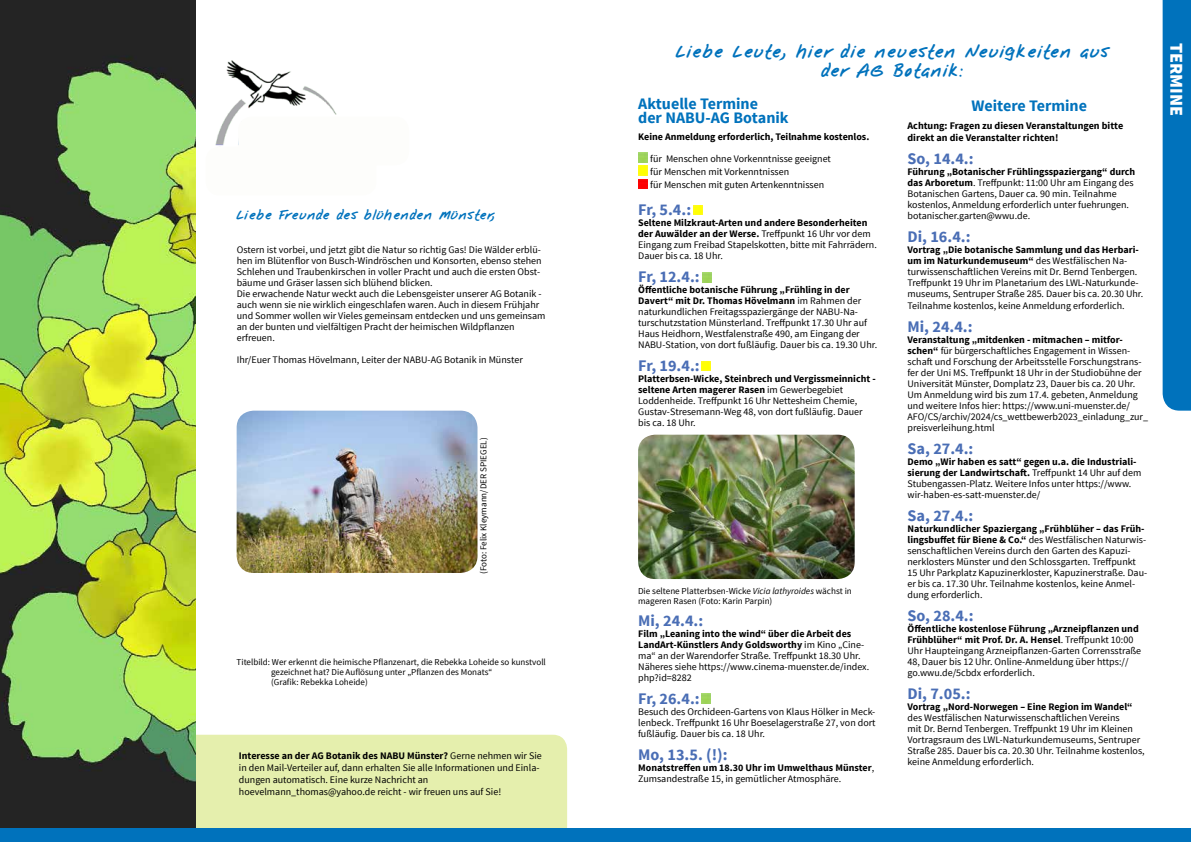
<style>
.page{position:relative;width:1191px;height:842px;background:#fff}
.page>*{position:absolute;margin:0;border:0;box-sizing:border-box;transform-origin:0 0}
.t1{font:900 18px "Source Sans Pro";color:#fff}
.t2{font:700 16.2px "Source Sans Pro";color:#4a6eb5}
.t3{font:700 16px/19.2px "Nabu Note 4";color:#0072bc;text-align:center}
.t4{font:700 16px/14px "Source Sans Pro";color:#0072bc}
.t5{font:700 12px "Nabu Note 4";color:#0072bc}
.t6{font:700 10.1px/11.1px "Source Sans Pro";color:#000}
.t7{font:10px/11px "Source Sans Pro";color:#000}
.t8{font:700 10px/11px "Source Sans Pro";color:#000}
.t9{font:9.1px/10.1px "Source Sans Pro";color:#000}
.t10{font:9px/10px "Source Sans Pro";color:#000}
.s1{font-weight:700}
.s2{font-style:italic}
.s3{font-weight:400}
</style>
<div class="page">
<div style="left:43px;top:735px;width:524px;height:105px;background:#e5efad;border-radius:14px"></div>
<img style="left:0;top:0;width:196px;height:828px">
<img style="left:215px;top:60px;width:122px;height:86px">
<img style="left:238px;top:117px;width:99px;height:29px">
<div style="left:1162px;top:0;width:29px;height:411px;background:#0072bc"></div>
<svg style="left:638px;top:153px;width:9px;height:35px"></svg>
<svg style="left:701px;top:694px;width:9px;height:9px"></svg>
<div style="left:0;top:828px;width:1191px;height:14px;background:#0072bc"></div>
<img style="left:638px;top:435px;width:216px;height:144px">
<svg style="left:693px;top:205px;width:9px;height:10px"></svg>
<svg style="left:701px;top:361px;width:10px;height:10px"></svg>
<img style="left:237px;top:411px;width:240px;height:162px">
<svg style="left:702px;top:273px;width:9px;height:9px"></svg>
<p class="t5" style="left:237px;top:208px;width:261px">Liebe Freunde des blühenden Münster,</p>
<p class="t7" style="left:237px;top:244px;width:310px">Ostern ist vorbei, und jetzt gibt die Natur so richtig Gas! Die Wälder erblü&shy;hen im Blütenflor von Busch-Windröschen und Konsorten, ebenso stehen Schlehen und Traubenkirschen in voller Pracht und auch die ersten Obst&shy;bäume und Gräser lassen sich blühend blicken.<br>Die erwachende Natur weckt auch die Lebensgeister unserer AG Botanik - auch wenn sie nie wirklich eingeschlafen waren. Auch in diesem Frühjahr und Sommer wollen wir Vieles gemeinsam entdecken und uns gemeinsam an der bunten und vielfältigen Pracht der heimischen Wildpflanzen erfreuen.</p>
<p class="t7" style="left:237px;top:354px;width:287px">Ihr/Euer Thomas Hövelmann, Leiter der NABU-AG Botanik in Münster</p>
<p class="t10" style="left:479px;top:574px;width:138px;rotate:-90deg">(Foto: Felix Kleymann/DER SPIEGEL)</p>
<p class="t10" style="left:271px;top:657px;width:276px;text-indent:-35px">Titelbild: Wer erkennt die heimische Pflanzenart, die Rebekka Loheide so kunstvoll gezeichnet hat? Die Auflösung unter „Pflanzen des Monats“<br>(Grafik: Rebekka Loheide)</p>
<p class="t7" style="left:239px;top:749px;width:304px;line-height:12px"><span class="s1">Interesse an der AG Botanik des NABU Münster?</span> Gerne nehmen wir Sie in den Mail-Verteiler auf, dann erhalten Sie alle Informationen und Einla&shy;dungen automatisch. Eine kurze Nachricht an hoevelmann_thomas@yahoo.de reicht - wir freuen uns auf Sie!</p>
<h3 class="t3" style="left:676px;top:42px;width:435px">Liebe Leute, hier die neuesten Neuigkeiten aus der AG Botanik:</h3>
<h3 class="t4" style="left:638px;top:97px;width:152px">Aktuelle Termine<br>der NABU-AG Botanik</h3>
<p class="t8" style="left:638px;top:132px;width:233px">Keine Anmeldung erforderlich, Teilnahme kostenlos.</p>
<p class="t7" style="left:650px;top:152px;width:182px;line-height:13px">für Menschen ohne Vorkenntnisse geeignet für Menschen mit Vorkenntnissen<br>für Menschen mit guten Artenkenntnissen</p>
<h2 class="t2" style="left:638px;top:199px;width:54px">Fr, 5.4.:</h2>
<p class="t7" style="left:638px;top:217px;width:240px"><span class="s1">Seltene Milzkraut-Arten und andere Besonderheiten der Auwälder an der Werse.</span> Treffpunkt 16 Uhr vor dem Eingang zum Freibad Stapelskotten, bitte mit Fahrrädern.<br>Dauer bis ca. 18 Uhr.</p>
<h2 class="t2" style="left:638px;top:266px;width:63px">Fr, 12.4.:</h2>
<p class="t7" style="left:638px;top:285px;width:240px"><span class="s1">Öffentliche botanische Führung „Frühling in der Davert“ mit Dr. Thomas Hövelmann</span> im Rahmen der naturkundlichen Freitagsspaziergänge der NABU-Na&shy;turschutzstation Münsterland. Treffpunkt 17.30 Uhr auf Haus Heidhorn, Westfalenstraße 490, am Eingang der NABU-Station, von dort fußläufig. Dauer bis ca. 19.30 Uhr.</p>
<h2 class="t2" style="left:638px;top:356px;width:63px">Fr, 19.4.:</h2>
<p class="t7" style="left:638px;top:374px;width:239px"><span class="s1">Platterbsen-Wicke, Steinbrech und Vergissmeinnicht - seltene Arten magerer Rasen</span> im Gewerbegebiet Loddenheide. Treffpunkt 16 Uhr Nettesheim Chemie, Gustav-Stresemann-Weg 48, von dort fußläufig. Dauer bis ca. 18 Uhr.</p>
<p class="t9" style="left:638px;top:586px;width:215px">Die seltene Platterbsen-Wicke <span class="s2">Vicia lathyroides</span> wächst in mageren Rasen (Foto: Karin Parpin)</p>
<h2 class="t2" style="left:638px;top:610px;width:67px">Mi, 24.4.:</h2>
<p class="t7" style="left:638px;top:628px;width:232px"><span class="s1">Film „Leaning into the wind“ über die Arbeit des LandArt-Künstlers Andy Goldsworthy</span> im Kino „Cine&shy;ma“ an der Warendorfer Straße. Treffpunkt 18.30 Uhr.<br>Näheres siehe https://www.cinema-muenster.de/index. php?id=8282</p>
<h2 class="t2" style="left:638px;top:688px;width:63px">Fr, 26.4.:</h2>
<p class="t7" style="left:638px;top:706px;width:239px;text-align:justify">Besuch des Orchideen-Gartens von Klaus Hölker in Meck&shy;lenbeck. Treffpunkt 16 Uhr Boeselagerstraße 27, von dort fußläufig. Dauer bis ca. 18 Uhr.</p>
<h2 class="t2" style="left:638px;top:744px;width:91px">Mo, 13.5. (!):</h2>
<p class="t8" style="left:638px;top:762px;width:237px">Monatstreffen um 18.30 Uhr im Umwelthaus Münster<span class="s3">,<br>Zumsandestraße 15, in gemütlicher Atmosphäre.</span></p>
<h3 class="t4" style="left:971px;top:99px;width:117px">Weitere Termine</h3>
<p class="t6" style="left:907px;top:121px;width:217px">Achtung: Fragen zu diesen Veranstaltungen bitte direkt an die Veranstalter richten!</p>
<h2 class="t2" style="left:907px;top:149px;width:68px">So, 14.4.:</h2>
<p class="t7" style="left:907px;top:167px;width:229px"><span class="s1">Führung „Botanischer Frühlingsspaziergang“ durch das Arboretum</span>. Treffpunkt: 11:00 Uhr am Eingang des Botanischen Gartens, Dauer ca. 90 min. Teilnahme kostenlos, Anmeldung erforderlich unter fuehrungen. botanischer.garten@wwu.de.</p>
<h2 class="t2" style="left:907px;top:227px;width:65px">Di, 16.4.:</h2>
<p class="t7" style="left:907px;top:245px;width:237px"><span class="s1">Vortrag „Die botanische Sammlung und das Herbari&shy;um im Naturkundemuseum“</span> des Westfälischen Na&shy;turwissenschaftlichen Vereins mit Dr. Bernd Tenbergen.<br>Treffpunkt 19 Uhr im Planetarium des LWL-Naturkunde&shy;museums, Sentruper Straße 285. Dauer bis ca. 20.30 Uhr.<br>Teilnahme kostenlos, keine Anmeldung erforderlich.</p>
<h2 class="t2" style="left:907px;top:316px;width:67px">Mi, 24.4.:</h2>
<p class="t7" style="left:907px;top:334px;width:242px"><span class="s1">Veranstaltung „mitdenken - mitmachen – mitfor&shy;schen“</span> für bürgerschaftliches Engagement in Wissen&shy;schaft und Forschung der Arbeitsstelle Forschungstrans&shy;fer der Uni MS. Treffpunkt 18 Uhr in der Studiobühne der Universität Münster, Domplatz 23, Dauer bis ca. 20 Uhr.<br>Um Anmeldung wird bis zum 17.4. gebeten, Anmeldung und weitere Infos hier: https://www.uni-muenster.de/ AFO/CS/archiv/2024/cs_wettbewerb2023_einladung_zur_ preisverleihung.html</p>
<h2 class="t2" style="left:907px;top:438px;width:67px">Sa, 27.4.:</h2>
<p class="t7" style="left:907px;top:456px;width:235px"><span class="s1">Demo „Wir haben es satt“ gegen u.a. die Industriali&shy;sierung der Landwirtschaft.</span> Treffpunkt 14 Uhr auf dem Stubengassen-Platz. Weitere Infos unter https://www. wir-haben-es-satt-muenster.de/</p>
<h2 class="t2" style="left:907px;top:505px;width:67px">Sa, 27.4.:</h2>
<p class="t7" style="left:907px;top:523px;width:241px"><span class="s1">Naturkundlicher Spaziergang „Frühblüher – das Früh&shy;lingsbuffet für Biene &amp; Co.“</span> des Westfälischen Naturwis&shy;senschaftlichen Vereins durch den Garten des Kapuzi&shy;nerklosters Münster und den Schlossgarten. Treffpunkt 15 Uhr Parkplatz Kapuzinerkloster, Kapuzinerstraße. Dau&shy;er bis ca. 17.30 Uhr. Teilnahme kostenlos, keine Anmel&shy;dung erforderlich.</p>
<h2 class="t2" style="left:907px;top:605px;width:68px">So, 28.4.:</h2>
<p class="t7" style="left:907px;top:623px;width:235px"><span class="s1">Öffentliche kostenlose Führung „Arzneipflanzen und Frühblüher“ mit Prof. Dr. A. Hensel</span>. Treffpunkt 10:00<br>Uhr Haupteingang Arzneipflanzen-Garten Corrensstraße 48, Dauer bis 12 Uhr. Online-Anmeldung über https:// go.wwu.de/5cbdx erforderlich.</p>
<h2 class="t2" style="left:907px;top:683px;width:65px">Di, 7.05.:</h2>
<p class="t8" style="left:907px;top:702px;width:227px">Vortrag „Nord-Norwegen – Eine Region im Wandel“</p>
<p class="t7" style="left:907px;top:712px;width:239px">des Westfälischen Naturwissenschaftlichen Vereins<br>mit Dr. Bernd Tenbergen. Treffpunkt 19 Uhr im Kleinen Vortragsraum des LWL-Naturkundemuseums, Sentruper Straße 285. Dauer bis ca. 20.30 Uhr. Teilnahme kostenlos, keine Anmeldung erforderlich.</p>
<h1 class="t1" style="left:1188px;top:43px;width:75px;rotate:90deg">TERMINE</h1>
</div>
